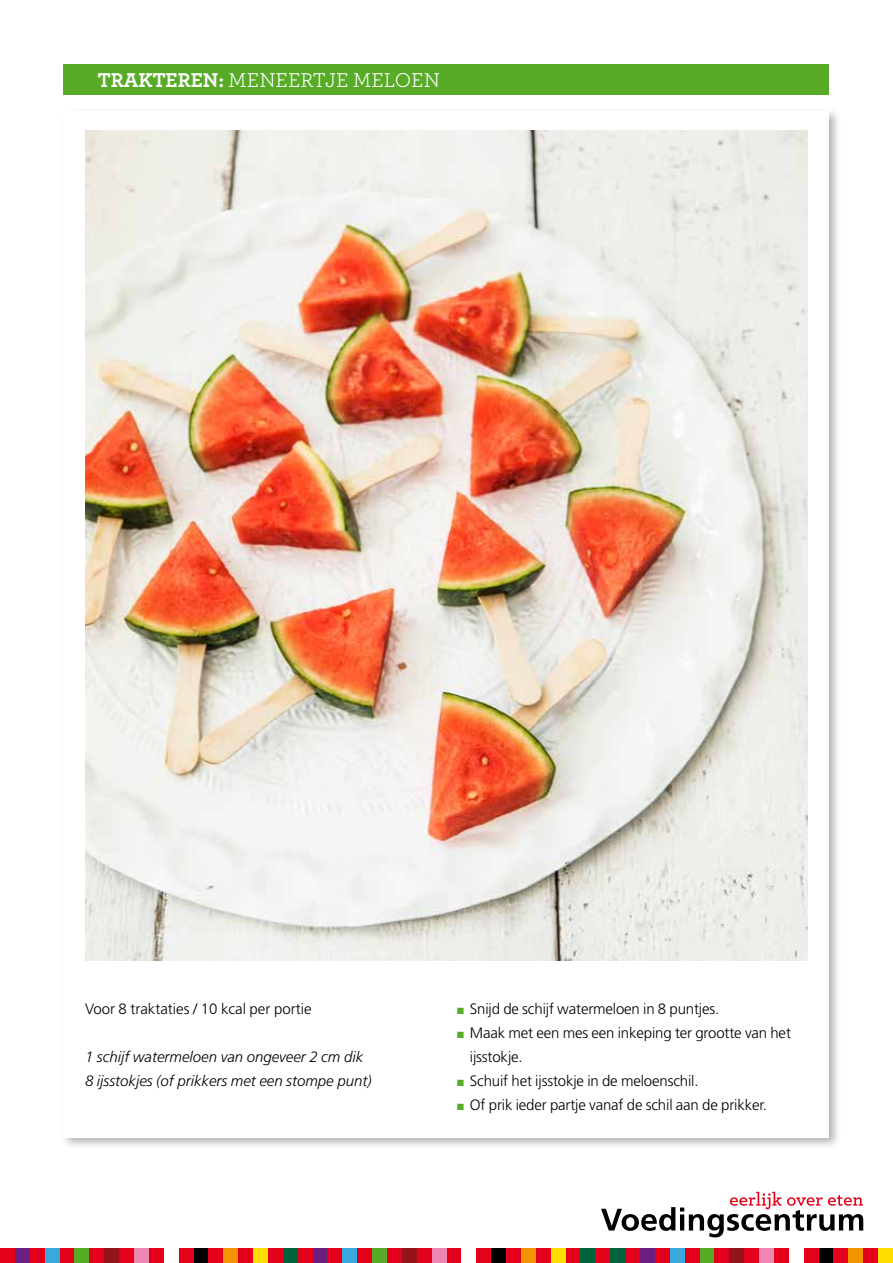
<style>
.page{position:relative;width:893px;height:1263px;background:#fff}
.page>*{position:absolute;margin:0;border:0;box-sizing:border-box;transform-origin:0 0}
.t1{font:21px "Archer";color:#fff}
.t2{font:300 15px/24px "Frutiger";letter-spacing:-.01em;color:#000}
.t3{font:italic 300 15px/24px "Frutiger";color:#000}
.s1{font-weight:700}
.s2{color:#57ab27}
</style>
<div class="page">
<svg style="left:601px;top:1192px;width:262px;height:45px"></svg>
<svg style="left:595px;top:1248px;width:2px;height:15px"></svg>
<div style="left:580px;top:1248px;width:15px;height:15px;background:#00643c"></div>
<div style="left:565px;top:1248px;width:15px;height:15px;background:#e2001a"></div>
<div style="left:551px;top:1248px;width:14px;height:15px;background:#fd0"></div>
<div style="left:536px;top:1248px;width:15px;height:15px;background:#e2001a"></div>
<div style="left:506px;top:1248px;width:15px;height:15px;background:#e2001a"></div>
<div style="left:491px;top:1248px;width:15px;height:15px;background:#000"></div>
<div style="left:476px;top:1248px;width:15px;height:15px;background:#e2001a"></div>
<div style="left:446px;top:1248px;width:15px;height:15px;background:#e2001a"></div>
<div style="left:432px;top:1248px;width:14px;height:15px;background:#ed87b2"></div>
<div style="left:417px;top:1248px;width:15px;height:15px;background:#e2001a"></div>
<div style="left:402px;top:1248px;width:15px;height:15px;background:#93141a"></div>
<div style="left:387px;top:1248px;width:15px;height:15px;background:#e2001a"></div>
<div style="left:372px;top:1248px;width:15px;height:15px;background:#57ab27"></div>
<div style="left:357px;top:1248px;width:15px;height:15px;background:#e2001a"></div>
<div style="left:342px;top:1248px;width:15px;height:15px;background:#39a9dc"></div>
<div style="left:327px;top:1248px;width:15px;height:15px;background:#e2001a"></div>
<div style="left:312px;top:1248px;width:15px;height:15px;background:#6d1f80"></div>
<div style="left:298px;top:1248px;width:14px;height:15px;background:#e2001a"></div>
<div style="left:283px;top:1248px;width:15px;height:15px;background:#00643c"></div>
<div style="left:268px;top:1248px;width:15px;height:15px;background:#e2001a"></div>
<div style="left:253px;top:1248px;width:15px;height:15px;background:#fd0"></div>
<div style="left:238px;top:1248px;width:15px;height:15px;background:#e2001a"></div>
<div style="left:223px;top:1248px;width:15px;height:15px;background:#f39400"></div>
<div style="left:521px;top:1248px;width:15px;height:15px;background:#f39400"></div>
<div style="left:208px;top:1248px;width:15px;height:15px;background:#e2001a"></div>
<div style="left:193px;top:1248px;width:15px;height:15px;background:#000"></div>
<div style="left:179px;top:1248px;width:14px;height:15px;background:#e2001a"></div>
<div style="left:149px;top:1248px;width:15px;height:15px;background:#e2001a"></div>
<div style="left:134px;top:1248px;width:15px;height:15px;background:#ed87b2"></div>
<div style="left:119px;top:1248px;width:15px;height:15px;background:#e2001a"></div>
<div style="left:104px;top:1248px;width:15px;height:15px;background:#93141a"></div>
<div style="left:89px;top:1248px;width:15px;height:15px;background:#e2001a"></div>
<div style="left:74px;top:1248px;width:15px;height:15px;background:#57ab27"></div>
<div style="left:60px;top:1248px;width:14px;height:15px;background:#e2001a"></div>
<div style="left:45px;top:1248px;width:15px;height:15px;background:#39a9dc"></div>
<div style="left:30px;top:1248px;width:15px;height:15px;background:#e2001a"></div>
<div style="left:15px;top:1248px;width:15px;height:15px;background:#6d1f80"></div>
<div style="left:0;top:1248px;width:15px;height:15px;background:#e2001a"></div>
<div style="left:878px;top:1248px;width:15px;height:15px;background:#fd0"></div>
<div style="left:863px;top:1248px;width:15px;height:15px;background:#e2001a"></div>
<div style="left:848px;top:1248px;width:15px;height:15px;background:#f39400"></div>
<div style="left:833px;top:1248px;width:15px;height:15px;background:#e2001a"></div>
<div style="left:818px;top:1248px;width:15px;height:15px;background:#000"></div>
<div style="left:804px;top:1248px;width:14px;height:15px;background:#e2001a"></div>
<div style="left:774px;top:1248px;width:15px;height:15px;background:#e2001a"></div>
<div style="left:759px;top:1248px;width:15px;height:15px;background:#ed87b2"></div>
<div style="left:744px;top:1248px;width:15px;height:15px;background:#e2001a"></div>
<div style="left:729px;top:1248px;width:15px;height:15px;background:#93141a"></div>
<div style="left:714px;top:1248px;width:15px;height:15px;background:#e2001a"></div>
<div style="left:699px;top:1248px;width:15px;height:15px;background:#57ab27"></div>
<div style="left:685px;top:1248px;width:14px;height:15px;background:#e2001a"></div>
<div style="left:670px;top:1248px;width:15px;height:15px;background:#39a9dc"></div>
<div style="left:655px;top:1248px;width:15px;height:15px;background:#e2001a"></div>
<div style="left:640px;top:1248px;width:15px;height:15px;background:#6d1f80"></div>
<div style="left:625px;top:1248px;width:15px;height:15px;background:#e2001a"></div>
<div style="left:610px;top:1248px;width:15px;height:15px;background:#00643c"></div>
<div style="left:597px;top:1248px;width:13px;height:15px;background:#e2001a"></div>
<div style="left:60px;top:107px;width:782px;height:1042px;background:#000;opacity:.3"></div>
<div style="left:64px;top:111px;width:765px;height:1026px;background:#fff"></div>
<img style="left:85px;top:131px;width:723px;height:829px">
<div style="left:64px;top:64px;width:765px;height:30px;background:#57ab27"></div>
<h1 class="t1" style="left:98px;top:66px;width:344px"><span class="s1">TRAKTEREN:</span> MENEERTJE MELOEN</h1>
<p class="t2" style="left:85px;top:997px;width:228px">Voor 8 traktaties / 10 kcal per portie</p>
<p class="t3" style="left:85px;top:1045px;width:288px">1 schijf watermeloen van ongeveer 2 cm dik<br>8 ijsstokjes (of prikkers met een stompe punt)</p>
<p class="t2" style="left:457px;top:997px;width:264px"><span class="s2">■</span> Snijd de schijf watermeloen in 8 puntjes.</p>
<p class="t2" style="left:470px;top:1021px;width:323px;text-indent:-13px"><span class="s2">■</span> Maak met een mes een inkeping ter grootte van het ijsstokje.</p>
<p class="t2" style="left:457px;top:1069px;width:243px"><span class="s2">■</span> Schuif het ijsstokje in de meloenschil.</p>
<p class="t2" style="left:457px;top:1093px;width:311px"><span class="s2">■</span> Of prik ieder partje vanaf de schil aan de prikker.</p>
</div>
